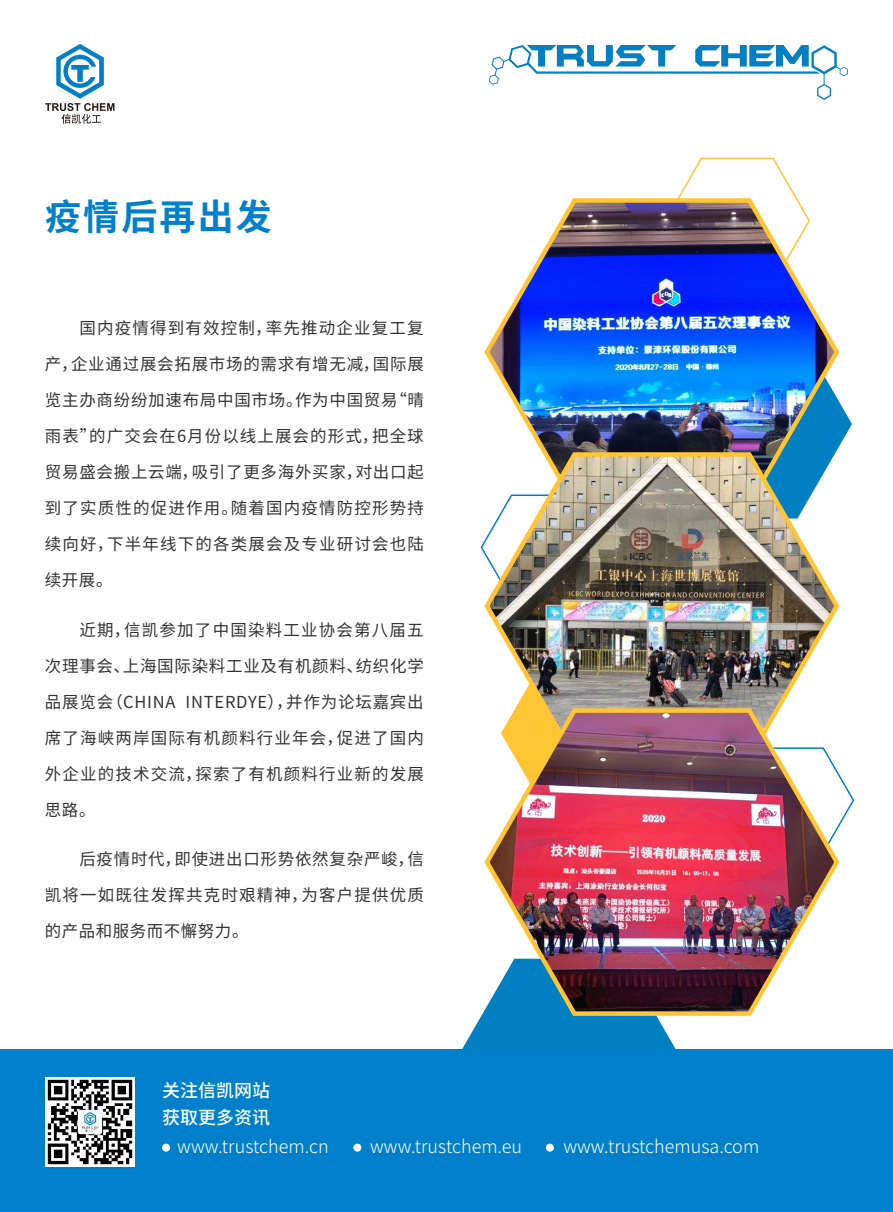
<style>
.page{position:relative;width:893px;height:1212px;background:#fff}
.page>*{position:absolute;margin:0;border:0;box-sizing:border-box;transform-origin:0 0}
.t1{font:700 36px "Source Han Sans CN";letter-spacing:.06em;color:#0080ca}
.t2{font:300 18px "Source Han Sans CN";color:#fff}
.t3{font:500 18px/27px "Source Han Sans CN";color:#fff}
.t4{font:16.5px/36px "Source Han Sans CN";letter-spacing:.07em;color:#333;text-align:justify}
</style>
<div class="page">
<svg style="left:460px;top:1015px;width:218px;height:35px"></svg>
<svg style="left:489px;top:45px;width:359px;height:55px"></svg>
<svg style="left:45px;top:44px;width:69px;height:80px"></svg>
<div style="left:0;top:1050px;width:893px;height:162px;background:#0080ca"></div>
<div style="left:162px;top:1143px;width:8px;height:8px;background:#fff;border-radius:50%"></div>
<div style="left:353px;top:1143px;width:8px;height:8px;background:#fff;border-radius:50%"></div>
<div style="left:546px;top:1143px;width:8px;height:8px;background:#fff;border-radius:50%"></div>
<img style="left:45px;top:1077px;width:90px;height:90px">
<svg style="left:842px;top:779px;width:13px;height:43px"></svg>
<svg style="left:680px;top:157px;width:115px;height:37px"></svg>
<svg style="left:842px;top:407px;width:10px;height:34px"></svg>
<img style="left:484px;top:194px;width:358px;height:254px">
<img style="left:482px;top:448px;width:358px;height:256px">
<img style="left:482px;top:704px;width:360px;height:314px">
<h1 class="t1" style="left:45px;top:196px;width:228px">疫情后再出发</h1>
<p class="t4" style="left:45px;top:311px;width:380px;text-indent:35px">国内疫情得到有效控制，率先推动企业复工复产，企业通过展会拓展市场的需求有增无减，国际展览主办商纷纷加速布局中国市场。作为中国贸易“晴雨表”的广交会在6月份以线上展会的形式，把全球贸易盛会搬上云端，吸引了更多海外买家，对出口起到了实质性的促进作用。随着国内疫情防控形势持续向好，下半年线下的各类展会及专业研讨会也陆续开展。</p>
<p class="t4" style="left:45px;top:612px;width:380px;text-indent:35px">近期，信凯参加了中国染料工业协会第八届五次理事会、上海国际染料工业及有机颜料、纺织化学品展览会（CHINA INTERDYE），并作为论坛嘉宾出席了海峡两岸国际有机颜料行业年会，促进了国内外企业的技术交流，探索了有机颜料行业新的发展思路。</p>
<p class="t4" style="left:45px;top:842px;width:381px;text-indent:35px">后疫情时代，即使进出口形势依然复杂严峻，信凯将一如既往发挥共克时艰精神，为客户提供优质的产品和服务而不懈努力。</p>
<p class="t3" style="left:162px;top:1077px;width:110px">关注信凯网站获取更多资讯</p>
<p class="t2" style="left:177px;top:1136px;width:153px">www.trustchem.cn</p>
<p class="t2" style="left:370px;top:1136px;width:154px">www.trustchem.eu</p>
<p class="t2" style="left:563px;top:1136px;width:197px">www.trustchemusa.com</p>
</div>
